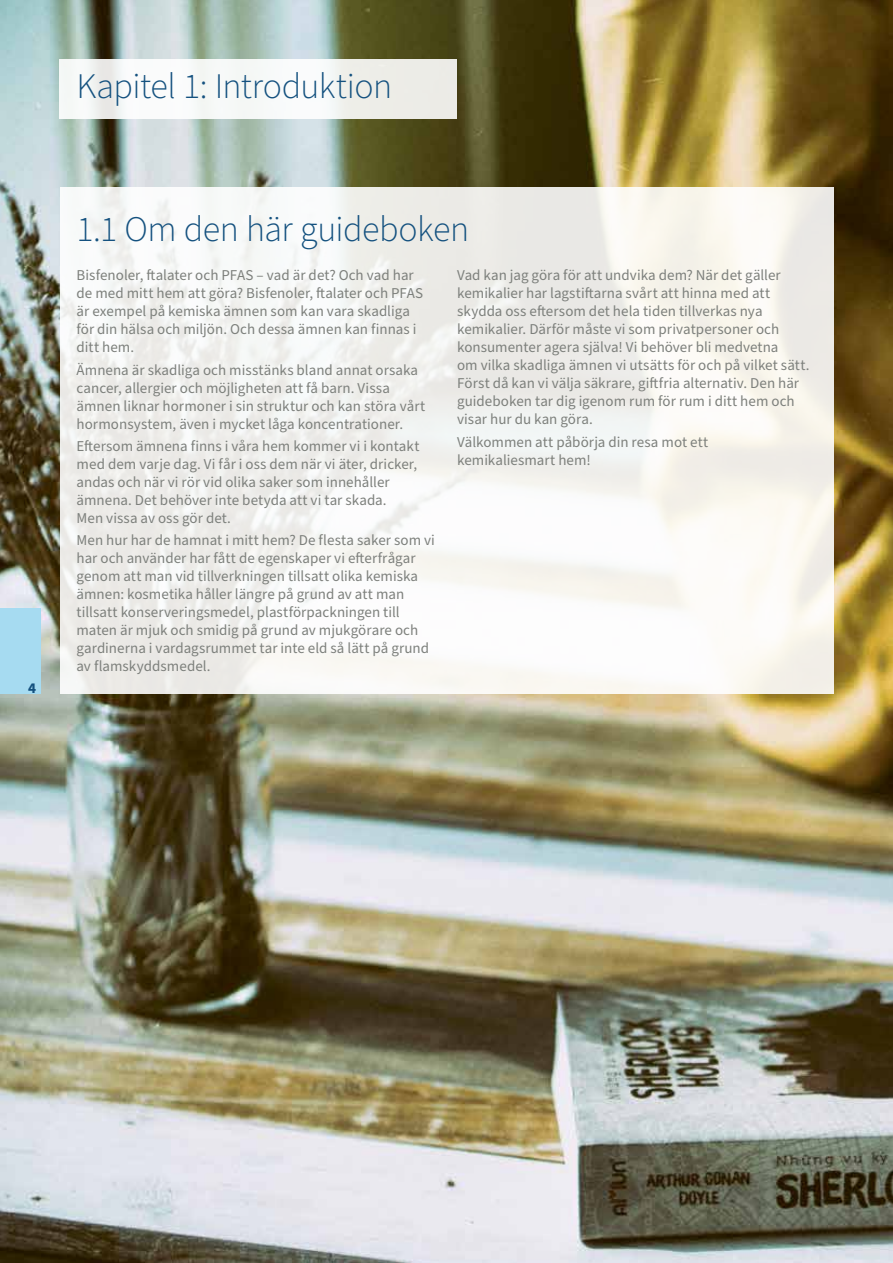
<style>
.page{position:relative;width:893px;height:1263px;background:#fff}
.page>*{position:absolute;margin:0;border:0;box-sizing:border-box;transform-origin:0 0}
.t1{font:300 36px "Source Sans Pro";letter-spacing:-.015em;color:#14517f}
.t2{font:15px/18px "Source Sans Pro";letter-spacing:.005em;color:#7d807c}
.t3{font:700 15px "Source Sans Pro";color:#14517f}
</style>
<div class="page">
<img style="left:0;top:0;width:893px;height:1263px">
<div style="left:0;top:608px;width:40px;height:85px;background:#a6dbf1"></div>
<div style="left:60px;top:187px;width:773px;height:506px;background:linear-gradient(to right,#f0f1f0,#f8f6f0)"></div>
<div style="left:60px;top:60px;width:397px;height:59px;background:linear-gradient(to bottom,#f3f5f3,#f4f5f3)"></div>
<h1 class="t1" style="left:77px;top:62px;width:317px">Kapitel 1: Introduktion</h1>
<p class="t3" style="left:28px;top:678px;width:9px">4</p>
<h1 class="t1" style="left:77px;top:205px;width:394px">1.1 Om den här guideboken</h1>
<p class="t2" style="left:77px;top:267px;width:348px">Bisfenoler, ftalater och PFAS – vad är det? Och vad har de med mitt hem att göra? Bisfenoler, ftalater och PFAS är exempel på kemiska ämnen som kan vara skadliga för din hälsa och miljön. Och dessa ämnen kan finnas i ditt hem.</p>
<p class="t2" style="left:77px;top:361px;width:350px">Ämnena är skadliga och misstänks bland annat orsaka cancer, allergier och möjligheten att få barn. Vissa ämnen liknar hormoner i sin struktur och kan störa vårt hormonsystem, även i mycket låga koncentrationer.</p>
<p class="t2" style="left:77px;top:437px;width:344px">Eftersom ämnena finns i våra hem kommer vi i kontakt med dem varje dag. Vi får i oss dem när vi äter, dricker, andas och när vi rör vid olika saker som innehåller ämnena. Det behöver inte betyda att vi tar skada.<br>Men vissa av oss gör det.</p>
<p class="t2" style="left:77px;top:531px;width:360px">Men hur har de hamnat i mitt hem? De flesta saker som vi har och använder har fått de egenskaper vi efterfrågar genom att man vid tillverkningen tillsatt olika kemiska ämnen: kosmetika håller längre på grund av att man tillsatt konserveringsmedel, plastförpackningen till maten är mjuk och smidig på grund av mjukgörare och gardinerna i vardagsrummet tar inte eld så lätt på grund av flamskyddsmedel.</p>
<p class="t2" style="left:457px;top:267px;width:354px">Vad kan jag göra för att undvika dem? När det gäller kemikalier har lagstiftarna svårt att hinna med att skydda oss eftersom det hela tiden tillverkas nya kemikalier. Därför måste vi som privatpersoner och konsumenter agera själva! Vi behöver bli medvetna<br>om vilka skadliga ämnen vi utsätts för och på vilket sätt.<br>Först då kan vi välja säkrare, giftfria alternativ. Den här guideboken tar dig igenom rum för rum i ditt hem och visar hur du kan göra.</p>
<p class="t2" style="left:457px;top:433px;width:253px">Välkommen att påbörja din resa mot ett kemikaliesmart hem!</p>
</div>
